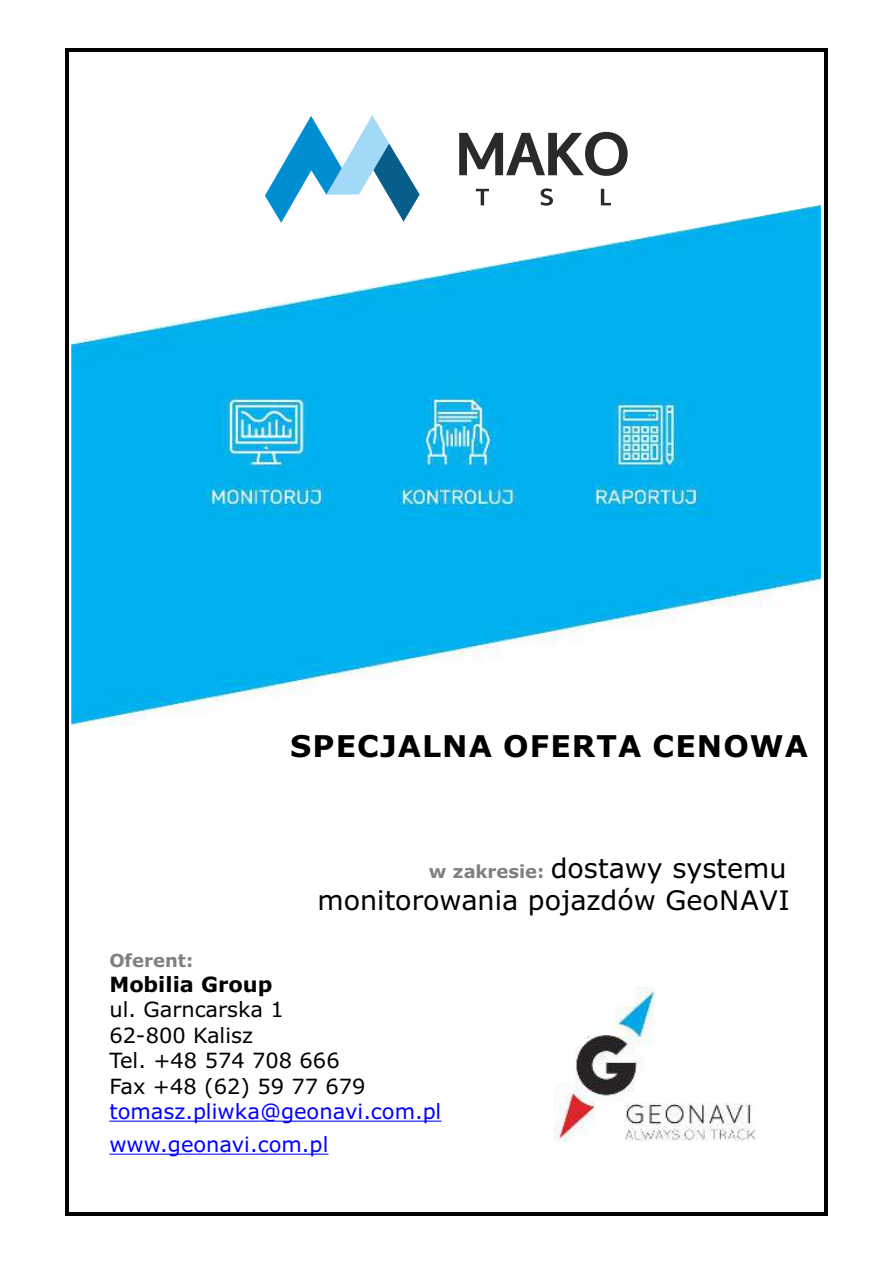
<style>
.page{position:relative;width:893px;height:1263px;background:#fff}
.page>*{position:absolute;margin:0;border:0;box-sizing:border-box;transform-origin:0 0}
.t1{font:700 30px "Verdana";letter-spacing:.035em;color:#000}
.t2{font:27px/32.7px "Verdana";color:#000;text-align:right}
.t3{font:21px/25.5px "Verdana";color:#000}
.t4{font:21px/33px "Verdana";color:#00f}
.t5{font:700 21px "Verdana";color:#000}
.t6{font:700 18px "Verdana";color:#808080}
.s1{font-weight:700;font-size:18px;color:#808080}
</style>
<div class="page">
<hr style="left:109px;top:1120px;width:151px;height:2px;background:#00f">
<hr style="left:260px;top:1120px;width:182px;height:2px;background:#00f">
<hr style="left:109px;top:1153px;width:219px;height:2px;background:#00f">
<hr style="left:65px;top:48px;width:4px;height:1167px;background:#000">
<hr style="left:824px;top:48px;width:3px;height:1167px;background:#000">
<hr style="left:65px;top:48px;width:762px;height:4px;background:#000">
<hr style="left:65px;top:1212px;width:762px;height:3px;background:#000">
<img style="left:71px;top:205px;width:750px;height:521px">
<img style="left:554px;top:987px;width:201px;height:155px">
<svg style="left:265px;top:115px;width:155px;height:108px"></svg>
<svg style="left:459px;top:132px;width:169px;height:44px"></svg>
<svg style="left:476px;top:188px;width:135px;height:18px"></svg>
<h1 class="t1" style="left:290px;top:734px;width:519px">SPECJALNA OFERTA CENOWA</h1>
<p class="t2" style="left:317px;top:854px;width:474px"><span class="s1">w zakresie:</span> dostawy systemu monitorowania pojazdów GeoNAVI</p>
<p class="t6" style="left:109px;top:953px;width:85px">Oferent:</p>
<p class="t5" style="left:109px;top:976px;width:165px">Mobilia Group</p>
<p class="t3" style="left:109px;top:999px;width:258px">ul. Garncarska 1<br>62-800 Kalisz<br>Tel. +48 574 708 666<br>Fax +48 (62) 59 77 679</p>
<p class="t4" style="left:109px;top:1097px;width:333px">tomasz.pliwka@geonavi.com.pl www.geonavi.com.pl</p>
</div>
